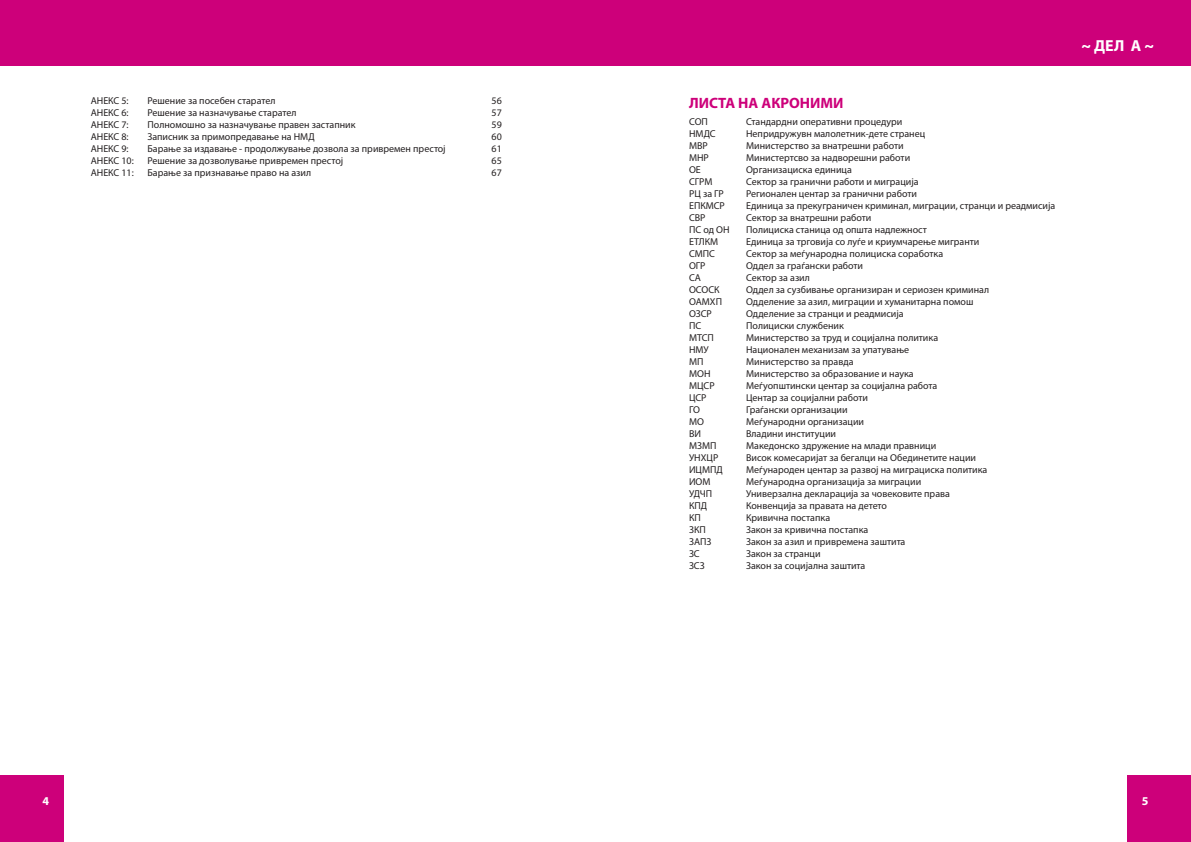
<style>
.page{position:relative;width:1191px;height:842px;background:#fff}
.page>*{position:absolute;margin:0;border:0;box-sizing:border-box;transform-origin:0 0}
.Del{font:700 16px "Myriad Pro";color:#fff}
.Naslov_MAGENTA{font:700 15px "Myriad Pro";color:#cd007a}
.t1{font:700 12px "Myriad Pro";color:#fff}
.Bullet{font:10px "Myriad Pro";color:#231f20}
</style>
<div class="page">
<div style="left:1127px;top:775px;width:64px;height:67px;background:#cd007a"></div>
<div style="left:0;top:775px;width:64px;height:67px;background:#cd007a"></div>
<div style="left:0;top:0;width:1191px;height:66px;background:#cd007a"></div>
<p class="Bullet" style="left:91px;top:94px;width:39px">АНЕКС 5:</p>
<p class="Bullet" style="left:147px;top:94px;width:129px">Решение за посебен старател</p>
<p class="Bullet" style="left:491px;top:94px;width:12px">56</p>
<p class="Bullet" style="left:91px;top:106px;width:39px">АНЕКС 6:</p>
<p class="Bullet" style="left:147px;top:106px;width:151px">Решение за назначување старател</p>
<p class="Bullet" style="left:491px;top:106px;width:12px">57</p>
<p class="Bullet" style="left:91px;top:118px;width:39px">АНЕКС 7:</p>
<p class="Bullet" style="left:147px;top:118px;width:210px">Полномошно за назначување правен застапник</p>
<p class="Bullet" style="left:491px;top:118px;width:12px">59</p>
<p class="Bullet" style="left:91px;top:130px;width:39px">АНЕКС 8:</p>
<p class="Bullet" style="left:147px;top:130px;width:169px">Записник за примопредавање на НМД</p>
<p class="Bullet" style="left:491px;top:130px;width:12px">60</p>
<p class="Bullet" style="left:91px;top:142px;width:39px">АНЕКС 9:</p>
<p class="Bullet" style="left:147px;top:142px;width:300px">Барање за издавање - продолжување дозвола за привремен престој</p>
<p class="Bullet" style="left:491px;top:142px;width:12px">61</p>
<p class="Bullet" style="left:91px;top:154px;width:45px">АНЕКС 10:</p>
<p class="Bullet" style="left:147px;top:154px;width:197px">Решение за дозволување привремен престој</p>
<p class="Bullet" style="left:491px;top:154px;width:12px">65</p>
<p class="Bullet" style="left:91px;top:166px;width:45px">АНЕКС 11:</p>
<p class="Bullet" style="left:147px;top:166px;width:165px">Барање за признавање право на азил</p>
<p class="Bullet" style="left:491px;top:166px;width:12px">67</p>
<p class="Naslov_MAGENTA" style="left:689px;top:93px;width:156px">ЛИСТА НА АКРОНИМИ</p>
<p class="Bullet" style="left:689px;top:116px;width:20px">СОП</p>
<p class="Bullet" style="left:746px;top:116px;width:158px">Стандардни оперативни процедури</p>
<p class="Bullet" style="left:689px;top:128px;width:28px">НМДС</p>
<p class="Bullet" style="left:746px;top:128px;width:181px">Непридружувн малолетник-дете странец</p>
<p class="Bullet" style="left:689px;top:140px;width:20px">МВР</p>
<p class="Bullet" style="left:746px;top:140px;width:159px">Министерство за внатрешни работи</p>
<p class="Bullet" style="left:689px;top:152px;width:21px">МНР</p>
<p class="Bullet" style="left:746px;top:152px;width:166px">Министертсво за надворешни работи</p>
<p class="Bullet" style="left:689px;top:164px;width:13px">ОЕ</p>
<p class="Bullet" style="left:746px;top:164px;width:107px">Организациска единица</p>
<p class="Bullet" style="left:689px;top:176px;width:25px">СГРМ</p>
<p class="Bullet" style="left:746px;top:176px;width:174px">Сектор за гранични работи и миграција</p>
<p class="Bullet" style="left:689px;top:188px;width:36px">РЦ за ГР</p>
<p class="Bullet" style="left:746px;top:188px;width:172px">Регионален центар за гранични работи</p>
<p class="Bullet" style="left:689px;top:200px;width:37px">ЕПКМСР</p>
<p class="Bullet" style="left:746px;top:200px;width:311px">Единица за прекуграничен криминал, миграции, странци и реадмисија</p>
<p class="Bullet" style="left:689px;top:212px;width:18px">СВР</p>
<p class="Bullet" style="left:746px;top:212px;width:127px">Сектор за внатрешни работи</p>
<p class="Bullet" style="left:689px;top:224px;width:42px">ПС од ОН</p>
<p class="Bullet" style="left:746px;top:224px;width:182px">Полициска станица од општа надлежност</p>
<p class="Bullet" style="left:689px;top:236px;width:31px">ЕТЛКМ</p>
<p class="Bullet" style="left:746px;top:236px;width:235px">Единица за трговија со луѓе и криумчарење мигранти</p>
<p class="Bullet" style="left:689px;top:248px;width:28px">СМПС</p>
<p class="Bullet" style="left:746px;top:248px;width:199px">Сектор за меѓународна полициска соработка</p>
<p class="Bullet" style="left:689px;top:260px;width:18px">ОГР</p>
<p class="Bullet" style="left:746px;top:260px;width:119px">Оддел за граѓански работи</p>
<p class="Bullet" style="left:689px;top:272px;width:13px">СА</p>
<p class="Bullet" style="left:746px;top:272px;width:65px">Сектор за азил</p>
<p class="Bullet" style="left:689px;top:284px;width:32px">ОСОСК</p>
<p class="Bullet" style="left:746px;top:284px;width:245px">Оддел за сузбивање организиран и сериозен криминал</p>
<p class="Bullet" style="left:689px;top:296px;width:34px">ОАМХП</p>
<p class="Bullet" style="left:746px;top:296px;width:229px">Oдделение за азил, миграции и хуманитарна помош</p>
<p class="Bullet" style="left:689px;top:308px;width:24px">ОЗСР</p>
<p class="Bullet" style="left:746px;top:308px;width:159px">Одделение за странци и реадмисија</p>
<p class="Bullet" style="left:689px;top:320px;width:14px">ПС</p>
<p class="Bullet" style="left:746px;top:320px;width:99px">Полициски службеник</p>
<p class="Bullet" style="left:689px;top:332px;width:26px">МТСП</p>
<p class="Bullet" style="left:746px;top:332px;width:194px">Министерство за труд и социјална политика</p>
<p class="Bullet" style="left:689px;top:344px;width:21px">НМУ</p>
<p class="Bullet" style="left:746px;top:344px;width:165px">Национален механизам за упатување</p>
<p class="Bullet" style="left:689px;top:356px;width:16px">МП</p>
<p class="Bullet" style="left:746px;top:356px;width:109px">Министерство за правда</p>
<p class="Bullet" style="left:689px;top:368px;width:23px">МОН</p>
<p class="Bullet" style="left:746px;top:368px;width:169px">Министерство за образование и наука</p>
<p class="Bullet" style="left:689px;top:380px;width:27px">МЦСР</p>
<p class="Bullet" style="left:746px;top:380px;width:193px">Меѓуопштински центар за социјална работа</p>
<p class="Bullet" style="left:689px;top:392px;width:19px">ЦСР</p>
<p class="Bullet" style="left:746px;top:392px;width:123px">Центар за социјални работи</p>
<p class="Bullet" style="left:689px;top:404px;width:12px">ГО</p>
<p class="Bullet" style="left:746px;top:404px;width:103px">Граѓански организации</p>
<p class="Bullet" style="left:689px;top:416px;width:16px">МО</p>
<p class="Bullet" style="left:746px;top:416px;width:119px">Меѓународни организации</p>
<p class="Bullet" style="left:689px;top:428px;width:13px">ВИ</p>
<p class="Bullet" style="left:746px;top:428px;width:92px">Владини институции</p>
<p class="Bullet" style="left:689px;top:440px;width:29px">МЗМП</p>
<p class="Bullet" style="left:746px;top:440px;width:192px">Македонско здружение на млади правници</p>
<p class="Bullet" style="left:689px;top:452px;width:31px">УНХЦР</p>
<p class="Bullet" style="left:746px;top:452px;width:231px">Висок комесаријат за бегалци на Обединетите нации</p>
<p class="Bullet" style="left:689px;top:464px;width:35px">ИЦМПД</p>
<p class="Bullet" style="left:746px;top:464px;width:243px">Меѓународен центар за развој на миграциска политика</p>
<p class="Bullet" style="left:689px;top:476px;width:23px">ИОМ</p>
<p class="Bullet" style="left:746px;top:476px;width:177px">Меѓународна организација за миграции</p>
<p class="Bullet" style="left:689px;top:488px;width:25px">УДЧП</p>
<p class="Bullet" style="left:746px;top:488px;width:205px">Универзална декларација за човековите права</p>
<p class="Bullet" style="left:689px;top:500px;width:20px">КПД</p>
<p class="Bullet" style="left:746px;top:500px;width:142px">Конвенција за правата на детето</p>
<p class="Bullet" style="left:689px;top:512px;width:13px">КП</p>
<p class="Bullet" style="left:746px;top:512px;width:86px">Кривична постапка</p>
<p class="Bullet" style="left:689px;top:524px;width:18px">ЗКП</p>
<p class="Bullet" style="left:746px;top:524px;width:124px">Закон за кривична постапка</p>
<p class="Bullet" style="left:689px;top:536px;width:24px">ЗАПЗ</p>
<p class="Bullet" style="left:746px;top:536px;width:161px">Закон за азил и привремена заштита</p>
<p class="Bullet" style="left:689px;top:548px;width:12px">ЗС</p>
<p class="Bullet" style="left:746px;top:548px;width:76px">Закон за странци</p>
<p class="Bullet" style="left:689px;top:560px;width:17px">ЗСЗ</p>
<p class="Bullet" style="left:746px;top:560px;width:121px">Закон за социјална заштита</p>
<p class="Del" style="left:1081px;top:35px;width:74px">~ ДЕЛ А ~</p>
<p class="t1" style="left:43px;top:793px;width:8px">4</p>
<p class="t1" style="left:1141px;top:793px;width:8px">5</p>
</div>
